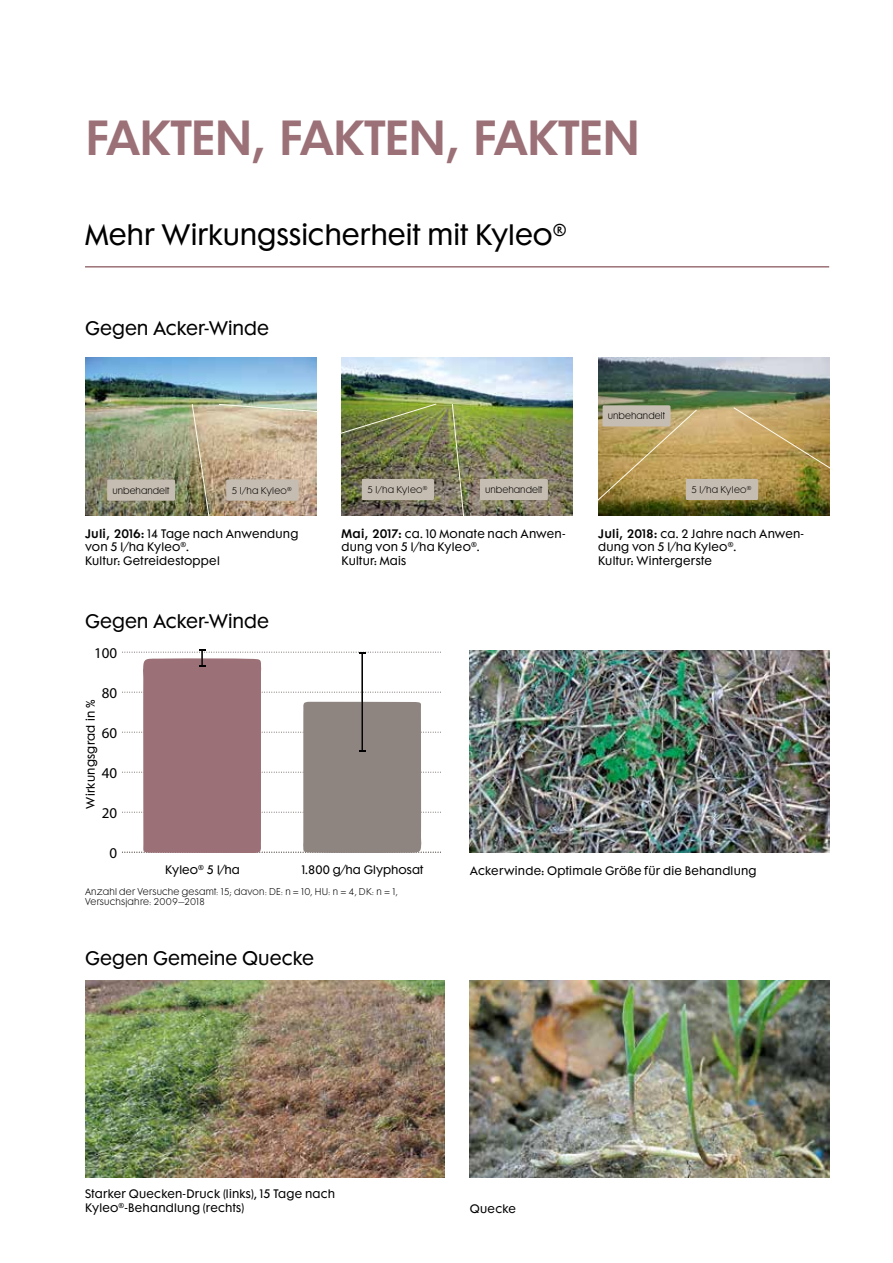
<style>
.page{position:relative;width:893px;height:1263px;background:#fff}
.page>*{position:absolute;margin:0;border:0;box-sizing:border-box;transform-origin:0 0}
.t1{font:600 45px "Futura Maxi Std";letter-spacing:-.035em;color:#9b7076}
.t2{font:27px "Futura Maxi Std";color:#000}
.t3{font:18px "Futura Maxi Std";color:#000}
.t4{font:15px "Myriad Pro";color:#000}
.t5{font:11.25px/13.5px "Futura Maxi Std";letter-spacing:.02em;color:#000}
.t6{font:300 9px/10.8px "Futura Maxi Std";letter-spacing:.02em;color:#000}
.t7{font:300 9px "Futura Maxi Std";color:#000}
.s1{font-weight:600}
</style>
<div class="page">
<hr style="left:85px;top:266px;width:744px;height:2px;background:#9b7076">
<img style="left:85px;top:358px;width:231px;height:157px">
<svg style="left:122px;top:649px;width:319px;height:204px"></svg>
<img style="left:85px;top:980px;width:359px;height:197px">
<img style="left:470px;top:650px;width:359px;height:203px">
<img style="left:342px;top:358px;width:231px;height:157px">
<img style="left:598px;top:358px;width:231px;height:157px">
<svg style="left:107px;top:479px;width:68px;height:22px"></svg>
<svg style="left:480px;top:479px;width:68px;height:21px"></svg>
<svg style="left:226px;top:479px;width:73px;height:22px;background:#c5bbaf"></svg>
<div style="left:362px;top:479px;width:72px;height:21px;background:#c6bdb2"></div>
<img style="left:470px;top:980px;width:359px;height:197px">
<svg style="left:339px;top:403px;width:98px;height:32px;background:#7e8c47"></svg>
<svg style="left:191px;top:403px;width:19px;height:115px;background:#ab9f7c"></svg>
<svg style="left:218px;top:404px;width:101px;height:8px"></svg>
<svg style="left:451px;top:403px;width:14px;height:116px;background:#8d9362"></svg>
<svg style="left:597px;top:405px;width:236px;height:97px;background:#b8a065"></svg>
<h1 class="t1" style="left:85px;top:108px;width:557px">FAKTEN, FAKTEN, FAKTEN</h1>
<h2 class="t2" style="left:85px;top:217px;width:483px">Mehr Wirkungssicherheit mit Kyleo<sup>®</sup></h2>
<h3 class="t3" style="left:85px;top:317px;width:186px">Gegen Acker-Winde</h3>
<p class="t7" style="left:608px;top:410px;width:58px">unbehandelt</p>
<p class="t6" style="left:232px;top:485px;width:62px">5 l/ha Kyleo<sup>®</sup></p>
<p class="t6" style="left:367px;top:484px;width:62px">5 l/ha Kyleo<sup>®</sup></p>
<p class="t6" style="left:691px;top:484px;width:62px">5 l/ha Kyleo<sup>®</sup></p>
<p class="t7" style="left:112px;top:485px;width:58px">unbehandelt</p>
<p class="t7" style="left:485px;top:484px;width:58px">unbehandelt</p>
<p class="t5" style="left:85px;top:526px;width:215px"><span class="s1">Juli, 2016:</span> 14 Tage nach Anwendung von 5 l/ha Kyleo<sup>®</sup>.<br>Kultur: Getreidestoppel</p>
<p class="t5" style="left:342px;top:526px;width:225px"><span class="s1">Mai, 2017:</span> ca. 10 Monate nach Anwen&shy;dung von 5 l/ha Kyleo<sup>®</sup>.<br>Kultur: Mais</p>
<p class="t5" style="left:598px;top:526px;width:207px"><span class="s1">Juli, 2018:</span> ca. 2 Jahre nach Anwen&shy;dung von 5 l/ha Kyleo<sup>®</sup>.<br>Kultur: Wintergerste</p>
<h3 class="t3" style="left:85px;top:609px;width:186px">Gegen Acker-Winde</h3>
<h3 class="t4" style="left:94px;top:643px;width:25px">100</h3>
<h3 class="t4" style="left:102px;top:683px;width:17px">80</h3>
<p class="t5" style="left:84px;top:809px;width:111px;rotate:-90deg">Wirkungsgrad in %</p>
<h3 class="t4" style="left:102px;top:723px;width:17px">60</h3>
<h3 class="t4" style="left:102px;top:763px;width:17px">40</h3>
<h3 class="t4" style="left:102px;top:803px;width:17px">20</h3>
<h3 class="t4" style="left:110px;top:843px;width:9px">0</h3>
<p class="t5" style="left:165px;top:863px;width:76px">Kyleo<sup>®</sup> 5 l/ha</p>
<p class="t5" style="left:302px;top:863px;width:123px">1.800 g/ha Glyphosat</p>
<p class="t6" style="left:85px;top:886px;width:314px">Anzahl der Versuche gesamt: 15; davon: DE: n = 10, HU: n = 4, DK: n = 1,<br>Versuchsjahre: 2009–2018</p>
<h3 class="t3" style="left:85px;top:947px;width:230px">Gegen Gemeine Quecke</h3>
<p class="t5" style="left:470px;top:864px;width:288px">Ackerwinde: Optimale Größe für die Behandlung</p>
<p class="t5" style="left:85px;top:1187px;width:252px">Starker Quecken-Druck (links), 15 Tage nach<br>Kyleo<sup>®</sup>-Behandlung (rechts)</p>
<p class="t5" style="left:470px;top:1201px;width:48px">Quecke</p>
</div>
